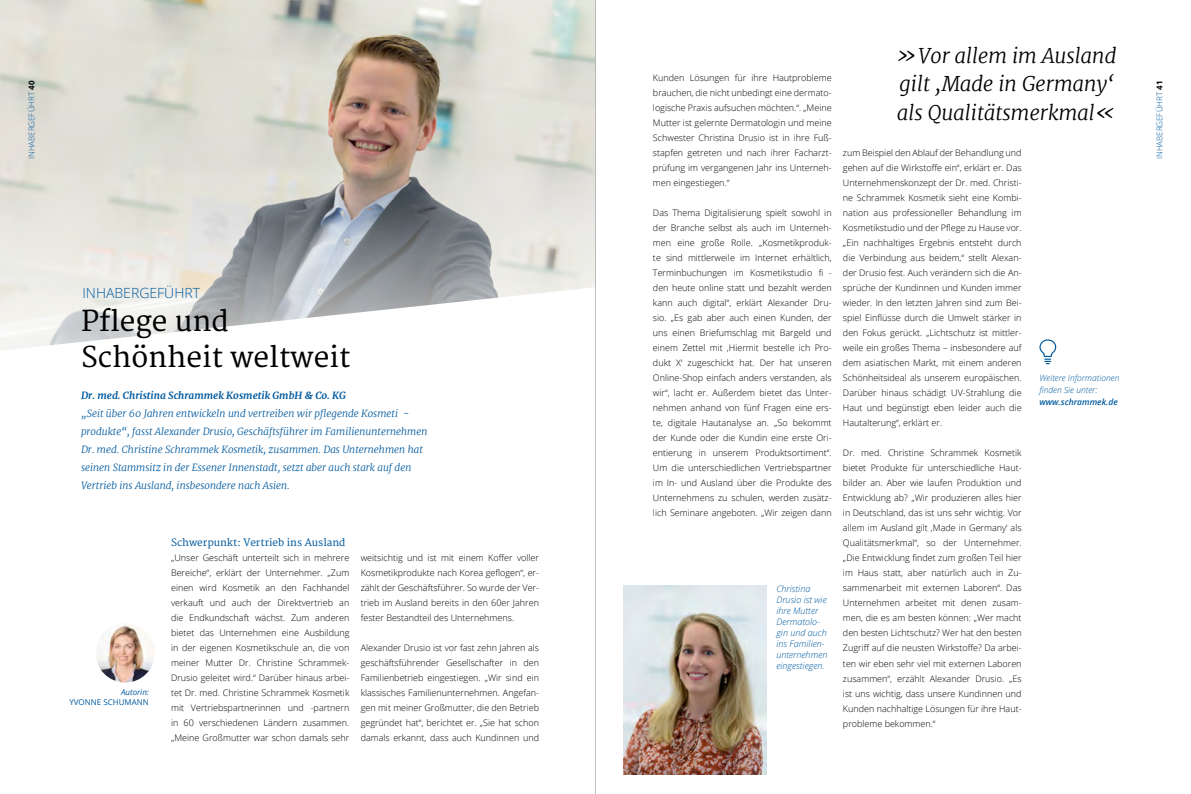
<style>
.page{position:relative;width:1191px;height:794px;background:#fff}
.page>*{position:absolute;margin:0;border:0;box-sizing:border-box;transform-origin:0 0}
.t1{font:28px/36px "Merriweather";color:#000}
.t2{font:italic 300 20.5px/28.5px "Merriweather";color:#000;text-align:justify}
.t3{font:300 14px "Open Sans";color:#005a9f}
.t4{font:italic 300 10px/18px "Merriweather";color:#005a9f}
.t5{font:italic 700 10px "Merriweather";color:#005a9f}
.t6{font:10px "Merriweather";color:#005a9f}
.t7{font:300 9px/15px "Open Sans";color:#000;text-align:justify}
.t8{font:italic 300 9px/11px "Open Sans";color:#005a9f}
.t9{font:italic 300 8.5px/12px "Open Sans";color:#005a9f}
.t10{font:italic 600 8.5px "Open Sans";color:#005a9f}
.t11{font:300 8px "Open Sans";color:#005a9f}
.t12{font:8px "Open Sans";color:#005a9f}
.t13{font:italic 8px "Open Sans";color:#005a9f}
.s1{font-size:23.3px}
.s2{font-weight:700;color:#000}
</style>
<div class="page">
<img style="left:0;top:0;width:595px;height:146px">
<img style="left:623px;top:585px;width:143px;height:189px">
<img style="left:96px;top:623px;width:59px;height:59px;border-radius:30px">
<img style="left:0;top:146px;width:595px;height:204px">
<svg style="left:1039px;top:339px;width:17px;height:25px"></svg>
<hr style="left:595px;top:0;width:1px;height:794px;background:#000">
<h2 class="t2" style="left:897px;top:41px;width:221px"><span class="s1">»</span>Vor allem im Ausland gilt ‚Made in Germany‘ als Qualitätsmerkmal<span class="s1">«</span></h2>
<p class="t7" style="left:653px;top:70px;width:180px">Kunden Lösungen für ihre Hautprobleme brauchen, die nicht unbedingt eine dermato&shy;logische Praxis aufsuchen möchten.“. „Meine Mutter ist gelernte Dermatologin und meine Schwester Christina Drusio ist in ihre Fuß&shy;stapfen getreten und nach ihrer Facharzt&shy;prüfung im vergangenen Jahr ins Unterneh&shy;men eingestiegen.“</p>
<p class="t7" style="left:653px;top:205px;width:180px">Das Thema Digitalisierung spielt sowohl in der Branche selbst als auch im Unterneh&shy;men eine große Rolle. „Kosmetikproduk&shy;te sind mittlerweile im Internet erhältlich, Terminbuchungen im Kosmetikstudio fi - den heute online statt und bezahlt werden kann auch digital“, erklärt Alexander Dru&shy;sio. „Es gab aber auch einen Kunden, der uns einen Briefumschlag mit Bargeld und einem Zettel mit ‚Hiermit bestelle ich Pro&shy;dukt X‘ zugeschickt hat. Der hat unseren Online-Shop einfach anders verstanden, als wir“, lacht er. Außerdem bietet das Unter&shy;nehmen anhand von fünf Fragen eine ers&shy;te, digitale Hautanalyse an. „So bekommt der Kunde oder die Kundin eine erste Ori&shy;entierung in unserem Produktsortiment“.<br>Um die unterschiedlichen Vertriebspartner im In- und Ausland über die Produkte des Unternehmens zu schulen, werden zusätz&shy;lich Seminare angeboten. „Wir zeigen dann</p>
<p class="t11" style="left:26px;top:159px;width:80px;rotate:-90deg">INHABERGEFÜHRT <span class="s2">40</span></p>
<p class="t11" style="left:1154px;top:159px;width:80px;rotate:-90deg">INHABERGEFÜHRT <span class="s2">41</span></p>
<p class="t7" style="left:843px;top:145px;width:180px">zum Beispiel den Ablauf der Behandlung und gehen auf die Wirkstoffe ein“, erklärt er. Das Unternehmenskonzept der Dr. med. Christi&shy;ne Schrammek Kosmetik sieht eine Kombi&shy;nation aus professioneller Behandlung im Kosmetikstudio und der Pflege zu Hause vor. „Ein nachhaltiges Ergebnis entsteht durch die Verbindung aus beidem,“ stellt Alexan&shy;der Drusio fest. Auch verändern sich die An&shy;sprüche der Kundinnen und Kunden immer wieder. In den letzten Jahren sind zum Bei&shy;spiel Einflüsse durch die Umwelt stärker in den Fokus gerückt. „Lichtschutz ist mittler&shy;weile ein großes Thema – insbesondere auf dem asiatischen Markt, mit einem anderen Schönheitsideal als unserem europäischen.<br>Darüber hinaus schädigt UV-Strahlung die Haut und begünstigt eben leider auch die Hautalterung“, erklärt er.</p>
<p class="t7" style="left:843px;top:445px;width:180px">Dr. med. Christine Schrammek Kosmetik bietet Produkte für unterschiedliche Haut&shy;bilder an. Aber wie laufen Produktion und Entwicklung ab? „Wir produzieren alles hier in Deutschland, das ist uns sehr wichtig. Vor allem im Ausland gilt ‚Made in Germany‘ als Qualitätsmerkmal“, so der Unternehmer. „Die Entwicklung findet zum großen Teil hier im Haus statt, aber natürlich auch in Zu&shy;sammenarbeit mit externen Laboren“. Das Unternehmen arbeitet mit denen zusam&shy;men, die es am besten können: „Wer macht den besten Lichtschutz? Wer hat den besten Zugriff auf die neusten Wirkstoffe? Da arbei&shy;ten wir eben sehr viel mit externen Laboren zusammen“, erzählt Alexander Drusio. „Es ist uns wichtig, dass unsere Kundinnen und Kunden nachhaltige Lösungen für ihre Haut&shy;probleme bekommen.“</p>
<h3 class="t3" style="left:82px;top:283px;width:119px">INHABERGEFÜHRT</h3>
<h1 class="t1" style="left:81px;top:304px;width:271px">Pflege und<br>Schönheit weltweit</h1>
<p class="t9" style="left:1039px;top:371px;width:81px">Weitere Informationen finden Sie unter:</p>
<p class="t10" style="left:1039px;top:396px;width:80px">www.schrammek.de</p>
<p class="t5" style="left:81px;top:388px;width:266px">Dr. med. Christina Schrammek Kosmetik GmbH &amp; Co. KG</p>
<p class="t4" style="left:81px;top:404px;width:348px">„Seit über 60 Jahren entwickeln und vertreiben wir pflegende Kosmeti - produkte“, fasst Alexander Drusio, Geschäftsführer im Familienunternehmen Dr. med. Christine Schrammek Kosmetik, zusammen. Das Unternehmen hat seinen Stammsitz in der Essener Innenstadt, setzt aber auch stark auf den Vertrieb ins Ausland, insbesondere nach Asien.</p>
<p class="t6" style="left:171px;top:537px;width:176px">Schwerpunkt: Vertrieb ins Ausland</p>
<p class="t7" style="left:171px;top:550px;width:180px">„Unser Geschäft unterteilt sich in mehrere Bereiche“, erklärt der Unternehmer. „Zum einen wird Kosmetik an den Fachhandel verkauft und auch der Direktvertrieb an die Endkundschaft wächst. Zum anderen bietet das Unternehmen eine Ausbildung in der eigenen Kosmetikschule an, die von meiner Mutter Dr. Christine Schrammek-Drusio geleitet wird.“ Darüber hinaus arbei&shy;tet Dr. med. Christine Schrammek Kosmetik mit Vertriebspartnerinnen und -partnern in 60 verschiedenen Ländern zusammen. „Meine Großmutter war schon damals sehr</p>
<p class="t7" style="left:361px;top:550px;width:180px">weitsichtig und ist mit einem Koffer voller Kosmetikprodukte nach Korea geflogen“, er&shy;zählt der Geschäftsführer. So wurde der Ver&shy;trieb im Ausland bereits in den 60er Jahren fester Bestandteil des Unternehmens.</p>
<p class="t8" style="left:776px;top:583px;width:53px">Christina<br>Drusio ist wie ihre Mutter<br>Dermatolo&shy;gin und auch ins Familien&shy;unternehmen eingestiegen.</p>
<p class="t7" style="left:361px;top:640px;width:180px">Alexander Drusio ist vor fast zehn Jahren als geschäftsführender Gesellschafter in den Familienbetrieb eingestiegen. „Wir sind ein klassisches Familienunternehmen. Angefan&shy;gen mit meiner Großmutter, die den Betrieb gegründet hat“, berichtet er. „Sie hat schon damals erkannt, dass auch Kundinnen und</p>
<p class="t13" style="left:121px;top:686px;width:29px">Autorin:</p>
<p class="t12" style="left:69px;top:696px;width:81px">YVONNE SCHUMANN</p>
</div>
